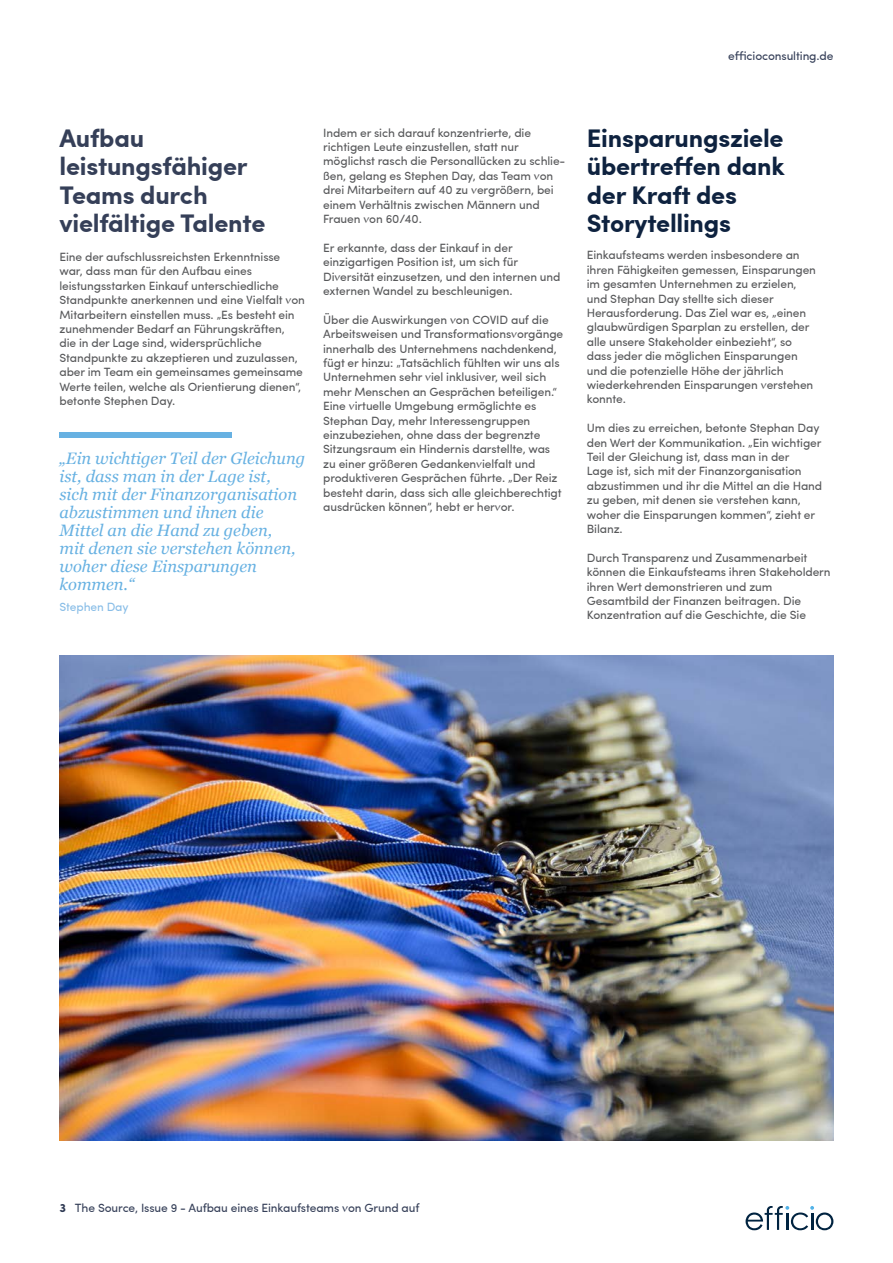
<style>
.page{position:relative;width:893px;height:1263px;background:#fff}
.page>*{position:absolute;margin:0;border:0;box-sizing:border-box;transform-origin:0 0}
.Efficio_Headings{font:700 25.5px/28.5px "Sofia Pro";letter-spacing:-.01em;color:#0e223f}
.Efficio_Body_Text{font:700 25.5px/28.5px "Sofia Pro";letter-spacing:-.01em;color:#353f58}
.call_out_box{font:italic 16.5px/18px "Georgia";color:#67b1e2}
.Efficio_Body_Text-2{font:12px/14.4px "Sofia Pro";letter-spacing:-.01em;color:#57585a}
.Efficio_Bold{font:12px "Sofia Pro";letter-spacing:-.01em;color:#353f58}
.Efficio_Body_Text-3{font:12px "Sofia Pro";letter-spacing:-.01em;color:#88bde7}
.s1{font-weight:700;color:#2d3852}
</style>
<div class="page">
<div style="left:60px;top:432px;width:172px;height:6px;background:#67b1e2"></div>
<img style="left:60px;top:656px;width:773px;height:485px">
<svg style="left:746px;top:1206px;width:87px;height:24px"></svg>
<p class="Efficio_Bold" style="left:728px;top:47px;width:107px">efficioconsulting.de</p>
<p class="Efficio_Body_Text" style="left:60px;top:122px;width:207px">Aufbau leistungsfähiger<br>Teams durch vielfältige Talente</p>
<p class="Efficio_Body_Text-2" style="left:60px;top:249px;width:247px">Eine der aufschlussreichsten Erkenntnisse war, dass man für den Aufbau eines leistungsstarken Einkauf unterschiedliche Standpunkte anerkennen und eine Vielfalt von Mitarbeitern einstellen muss. „Es besteht ein zunehmender Bedarf an Führungskräften,<br>die in der Lage sind, widersprüchliche Standpunkte zu akzeptieren und zuzulassen, aber im Team ein gemeinsames gemeinsame Werte teilen, welche als Orientierung dienen“, betonte Stephen Day.</p>
<p class="call_out_box" style="left:60px;top:448px;width:247px">„Ein wichtiger Teil der Gleichung ist, dass man in der Lage ist,<br>sich mit der Finanzorganisation abzustimmen und ihnen die<br>Mittel an die Hand zu geben,<br>mit denen sie verstehen können, woher diese Einsparungen kommen.“</p>
<p class="Efficio_Body_Text-3" style="left:60px;top:598px;width:71px">Stephen Day</p>
<p class="Efficio_Body_Text-2" style="left:323px;top:124px;width:244px">Indem er sich darauf konzentrierte, die richtigen Leute einzustellen, statt nur möglichst rasch die Personallücken zu schlie&shy;ßen, gelang es Stephen Day, das Team von drei Mitarbeitern auf 40 zu vergrößern, bei einem Verhältnis zwischen Männern und Frauen von 60/40.</p>
<p class="Efficio_Body_Text-2" style="left:323px;top:240px;width:239px">Er erkannte, dass der Einkauf in der einzigartigen Position ist, um sich für Diversität einzusetzen, und den internen und externen Wandel zu beschleunigen.</p>
<p class="Efficio_Body_Text-2" style="left:323px;top:312px;width:242px">Über die Auswirkungen von COVID auf die Arbeitsweisen und Transformationsvorgänge innerhalb des Unternehmens nachdenkend, fügt er hinzu: „Tatsächlich fühlten wir uns als Unternehmen sehr viel inklusiver, weil sich mehr Menschen an Gesprächen beteiligen.“</p>
<p class="Efficio_Body_Text-2" style="left:323px;top:398px;width:240px">Eine virtuelle Umgebung ermöglichte es Stephan Day, mehr Interessengruppen einzubeziehen, ohne dass der begrenzte Sitzungsraum ein Hindernis darstellte, was zu einer größeren Gedankenvielfalt und produktiveren Gesprächen führte. „Der Reiz besteht darin, dass sich alle gleichberechtigt ausdrücken können”, hebt er hervor.</p>
<p class="Efficio_Headings" style="left:587px;top:122px;width:199px">Einsparungsziele übertreffen dank der Kraft des<br>Storytellings</p>
<p class="Efficio_Body_Text-2" style="left:587px;top:247px;width:231px">Einkaufsteams werden insbesondere an ihren Fähigkeiten gemessen, Einsparungen im gesamten Unternehmen zu erzielen, und Stephan Day stellte sich dieser Herausforderung. Das Ziel war es, „einen glaubwürdigen Sparplan zu erstellen, der alle unsere Stakeholder einbezieht“, so dass jeder die möglichen Einsparungen und die potenzielle Höhe der jährlich wiederkehrenden Einsparungen verstehen konnte.</p>
<p class="Efficio_Body_Text-2" style="left:587px;top:420px;width:237px">Um dies zu erreichen, betonte Stephan Day den Wert der Kommunikation. „Ein wichtiger Teil der Gleichung ist, dass man in der<br>Lage ist, sich mit der Finanzorganisation abzustimmen und ihr die Mittel an die Hand zu geben, mit denen sie verstehen kann, woher die Einsparungen kommen“, zieht er Bilanz.</p>
<p class="Efficio_Body_Text-2" style="left:587px;top:550px;width:245px">Durch Transparenz und Zusammenarbeit können die Einkaufsteams ihren Stakeholdern ihren Wert demonstrieren und zum Gesamtbild der Finanzen beitragen. Die Konzentration auf die Geschichte, die Sie</p>
<p class="Efficio_Bold" style="left:60px;top:1199px;width:362px"><span class="s1">3</span> The Source, Issue 9 - Aufbau eines Einkaufsteams von Grund auf</p>
</div>
